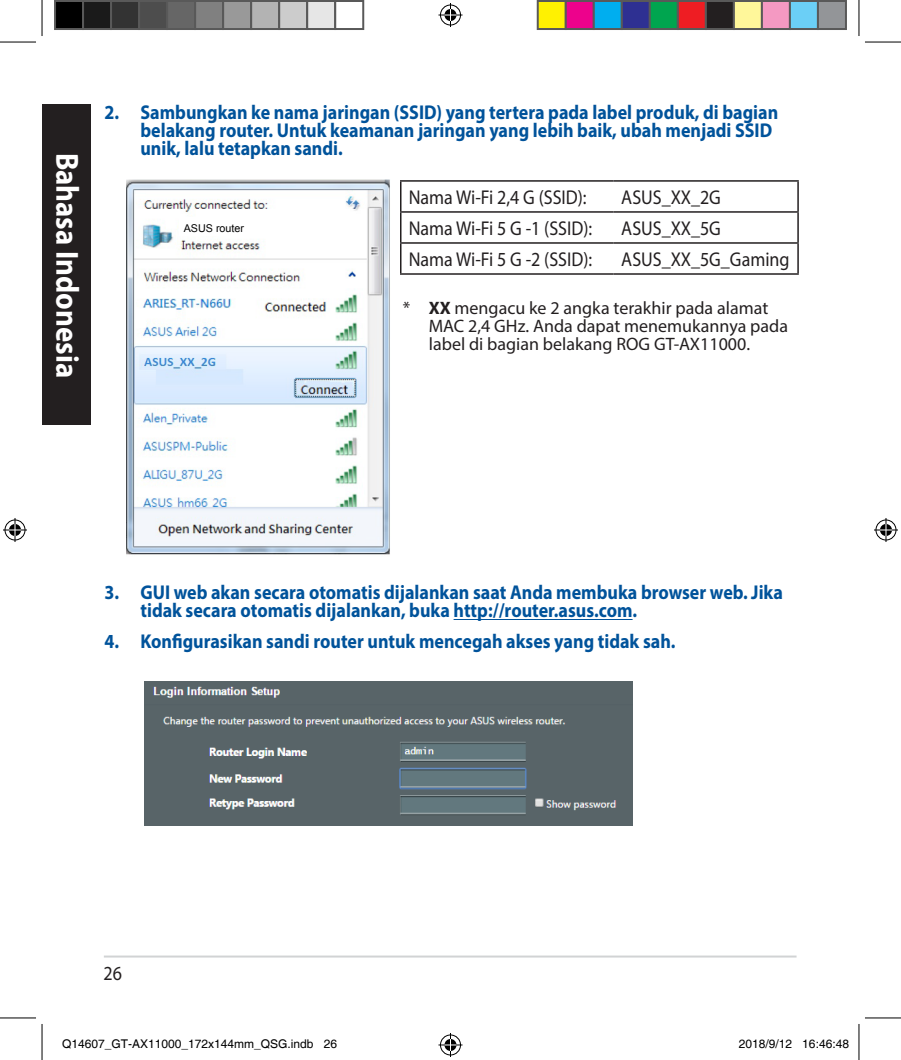
<style>
.page{position:relative;width:901px;height:1060px;background:#fff}
.page>*{position:absolute;margin:0;border:0;box-sizing:border-box;transform-origin:0 0}
.t1{font:700 32px "Myriad Pro";color:#fff;scale:.9 1}
.WL_Header_3{font:700 20px/18px "Myriad Pro";color:#00539b;scale:.9 1}
.WL_Page_No{font:20px "Myriad Pro";color:#231f20;scale:.9 1}
.WL_Body_Text_-_List{font:18px/18px "Myriad Pro";color:#231f20}
.t2{font:12px "Helvetica";color:#000}
.t3{font:10.8px "Arial";color:#000}
.s1{font-weight:700}
</style>
<div class="page">
<hr style="left:104px;top:955px;width:692px;height:2px;background:#d1d3d4">
<div style="left:42px;top:104px;width:48px;height:320px;background:#231f20"></div>
<hr style="left:453px;top:618px;width:179px;height:1px;background:#00539b">
<hr style="left:400px;top:180px;width:213px;height:2px;background:#231f20">
<hr style="left:613px;top:180px;width:185px;height:2px;background:#231f20">
<hr style="left:400px;top:211px;width:213px;height:2px;background:#231f20">
<hr style="left:613px;top:211px;width:185px;height:2px;background:#231f20">
<hr style="left:400px;top:242px;width:213px;height:2px;background:#231f20">
<svg style="left:400px;top:182px;width:1px;height:91px"></svg>
<hr style="left:613px;top:242px;width:185px;height:2px;background:#231f20">
<svg style="left:797px;top:182px;width:1px;height:91px"></svg>
<hr style="left:400px;top:273px;width:213px;height:2px;background:#231f20">
<hr style="left:613px;top:273px;width:185px;height:2px;background:#231f20">
<img style="left:127px;top:179px;width:263px;height:376px">
<div style="left:179px;top:217px;width:59px;height:19px;background:#fff"></div>
<img style="left:145px;top:681px;width:487px;height:143px">
<hr style="left:0;top:42px;width:36px;height:1px;background:#000">
<hr style="left:864px;top:42px;width:36px;height:1px;background:#000">
<hr style="left:0;top:1017px;width:36px;height:1px;background:#000">
<hr style="left:864px;top:1017px;width:36px;height:1px;background:#000">
<hr style="left:42px;top:0;width:1px;height:36px;background:#000">
<hr style="left:42px;top:1023px;width:1px;height:36px;background:#000">
<hr style="left:858px;top:0;width:1px;height:36px;background:#000">
<hr style="left:858px;top:1023px;width:1px;height:36px;background:#000">
<svg style="left:438px;top:3px;width:24px;height:24px"></svg>
<svg style="left:438px;top:1033px;width:24px;height:23px"></svg>
<svg style="left:3px;top:518px;width:24px;height:24px"></svg>
<svg style="left:874px;top:518px;width:23px;height:24px"></svg>
<div style="left:55px;top:1px;width:28px;height:28px;background:#000"></div>
<div style="left:54px;top:0;width:30px;height:30px;border:2px solid #595959"></div>
<div style="left:83px;top:1px;width:28px;height:28px;background:#1a1a1a"></div>
<div style="left:82px;top:0;width:30px;height:30px;border:2px solid #595959"></div>
<div style="left:111px;top:1px;width:28px;height:28px;background:#333"></div>
<div style="left:110px;top:0;width:30px;height:30px;border:2px solid #595959"></div>
<div style="left:139px;top:1px;width:28px;height:28px;background:#4d4d4d"></div>
<div style="left:138px;top:0;width:30px;height:30px;border:2px solid #595959"></div>
<div style="left:167px;top:1px;width:28px;height:28px;background:#666"></div>
<div style="left:166px;top:0;width:30px;height:30px;border:2px solid #595959"></div>
<div style="left:195px;top:1px;width:28px;height:28px;background:#808080"></div>
<div style="left:194px;top:0;width:30px;height:30px;border:2px solid #595959"></div>
<div style="left:223px;top:1px;width:28px;height:28px;background:#999"></div>
<div style="left:222px;top:0;width:30px;height:30px;border:2px solid #595959"></div>
<div style="left:251px;top:1px;width:28px;height:28px;background:#b3b3b3"></div>
<div style="left:250px;top:0;width:30px;height:30px;border:2px solid #595959"></div>
<div style="left:279px;top:1px;width:28px;height:28px;background:#ccc"></div>
<div style="left:278px;top:0;width:30px;height:30px;border:2px solid #595959"></div>
<div style="left:307px;top:1px;width:28px;height:28px;background:#e6e6e6"></div>
<div style="left:306px;top:0;width:30px;height:30px;border:2px solid #595959"></div>
<div style="left:334px;top:0;width:30px;height:30px;border:2px solid #595959"></div>
<div style="left:537px;top:1px;width:28px;height:28px;background:#fff101"></div>
<div style="left:536px;top:0;width:30px;height:30px;border:2px solid #595959"></div>
<div style="left:565px;top:1px;width:28px;height:28px;background:#ed028c"></div>
<div style="left:564px;top:0;width:30px;height:30px;border:2px solid #595959"></div>
<div style="left:593px;top:1px;width:28px;height:28px;background:#00aeef"></div>
<div style="left:592px;top:0;width:30px;height:30px;border:2px solid #595959"></div>
<div style="left:621px;top:1px;width:28px;height:28px;background:#2e3092"></div>
<div style="left:620px;top:0;width:30px;height:30px;border:2px solid #595959"></div>
<div style="left:649px;top:1px;width:28px;height:28px;background:#00a54f"></div>
<div style="left:648px;top:0;width:30px;height:30px;border:2px solid #595959"></div>
<div style="left:677px;top:1px;width:28px;height:28px;background:#ee1d23"></div>
<div style="left:676px;top:0;width:30px;height:30px;border:2px solid #595959"></div>
<div style="left:705px;top:1px;width:28px;height:28px;background:#231f20"></div>
<div style="left:704px;top:0;width:30px;height:30px;border:2px solid #595959"></div>
<div style="left:733px;top:1px;width:28px;height:28px;background:#fff79a"></div>
<div style="left:732px;top:0;width:30px;height:30px;border:2px solid #595959"></div>
<div style="left:761px;top:1px;width:28px;height:28px;background:#f499c2"></div>
<div style="left:760px;top:0;width:30px;height:30px;border:2px solid #595959"></div>
<div style="left:789px;top:1px;width:28px;height:28px;background:#6bcff6"></div>
<div style="left:788px;top:0;width:30px;height:30px;border:2px solid #595959"></div>
<div style="left:817px;top:1px;width:28px;height:28px;background:#939598"></div>
<div style="left:816px;top:0;width:30px;height:30px;border:2px solid #595959"></div>
<h1 class="t1" style="left:88px;top:152px;width:251px;rotate:90deg">Bahasa Indonesia</h1>
<p class="WL_Header_3" style="left:140px;top:103px;width:710px;text-indent:-36px">2. Sambungkan ke nama jaringan (SSID) yang tertera pada label produk, di bagian belakang router. Untuk keamanan jaringan yang lebih baik, ubah menjadi SSID unik, lalu tetapkan sandi.</p>
<p class="WL_Page_No" style="left:408px;top:185px;width:199px">Nama Wi-Fi 2,4 G (SSID):</p>
<p class="WL_Page_No" style="left:621px;top:185px;width:112px">ASUS_XX_2G</p>
<p class="WL_Page_No" style="left:408px;top:216px;width:205px">Nama Wi-Fi 5 G -1 (SSID):</p>
<p class="WL_Page_No" style="left:621px;top:216px;width:112px">ASUS_XX_5G</p>
<p class="WL_Page_No" style="left:408px;top:247px;width:205px">Nama Wi-Fi 5 G -2 (SSID):</p>
<p class="WL_Page_No" style="left:621px;top:247px;width:188px">ASUS_XX_5G_Gaming</p>
<p class="WL_Body_Text_-_List" style="left:429px;top:299px;width:360px;text-indent:-26px">* <span class="s1">XX</span> mengacu ke 2 angka terakhir pada alamat<br>MAC 2,4 GHz. Anda dapat menemukannya pada label di bagian belakang ROG GT-AX11000.</p>
<p class="t3" style="left:184px;top:221px;width:62px">ASUS router</p>
<p class="WL_Header_3" style="left:140px;top:583px;width:715px;text-indent:-36px">3. GUI web akan secara otomatis dijalankan saat Anda membuka browser web. Jika tidak secara otomatis dijalankan, buka http://router.asus.com.</p>
<p class="WL_Header_3" style="left:104px;top:631px;width:636px">4. Konfigurasikan sandi router untuk mencegah akses yang tidak sah.</p>
<p class="WL_Page_No" style="left:104px;top:960px;width:22px">26</p>
<p class="t2" style="left:62px;top:1036px;width:276px">Q14607_GT-AX11000_172x144mm_QSG.indb 26</p>
<p class="t2" style="left:738px;top:1036px;width:112px">2018/9/12 16:46:48</p>
</div>
